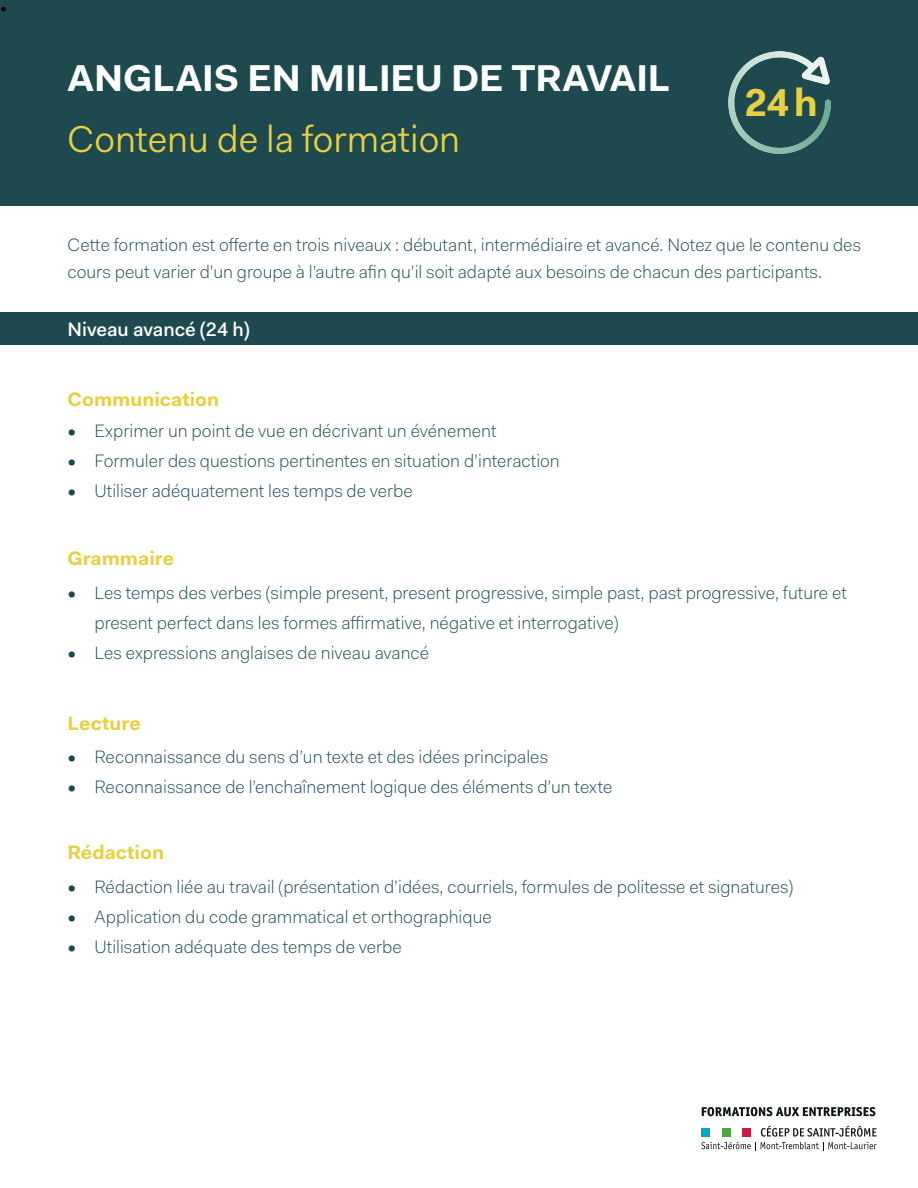
<style>
.page{position:relative;width:918px;height:1188px;background:#fff}
.page>*{position:absolute;margin:0;border:0;box-sizing:border-box;transform-origin:0 0}
.t1{font:700 39px "Fakt Pro";color:#e7d142}
.t2{font:700 37.5px "Fakt Pro";color:#fff}
.t3{font:37.5px "Fakt Pro Blond";color:#e7d142}
.t4{font:700 19.5px "Fakt Pro";color:#e7d142}
.t5{font:500 19.5px "Fakt Pro";color:#fff}
.t6{font:300 18px/27px "Fakt Pro";color:#1e4a4f}
.t7{font:18px "Minion Pro";color:#000}
</style>
<div class="page">
<div style="left:0;top:0;width:918px;height:205px;background:#1e4a4f"></div>
<img style="left:729px;top:52px;width:102px;height:102px">
<svg style="left:702px;top:1107px;width:173px;height:9px"></svg>
<svg style="left:701px;top:1126px;width:176px;height:25px"></svg>
<div style="left:743px;top:1128px;width:8px;height:8px;background:#cd1d46"></div>
<div style="left:722px;top:1128px;width:8px;height:8px;background:#4ca847"></div>
<div style="left:701px;top:1128px;width:8px;height:8px;background:#05a8ce"></div>
<div style="left:0;top:312px;width:918px;height:33px;background:#1e4a4f"></div>
<p class="t7" style="left:0;top:-5px;width:9px">•</p>
<h2 class="t2" style="left:68px;top:53px;width:604px">ANGLAIS EN MILIEU DE TRAVAIL</h2>
<h2 class="t3" style="left:68px;top:114px;width:394px">Contenu de la formation</h2>
<h1 class="t1" style="left:745px;top:77px;width:75px">24h</h1>
<p class="t6" style="left:68px;top:231px;width:795px">Cette formation est offerte en trois niveaux : débutant, intermédiaire et avancé. Notez que le contenu des cours peut varier d’un groupe à l’autre afin qu’il soit adapté aux besoins de chacun des participants.</p>
<p class="t5" style="left:67px;top:316px;width:184px">Niveau avancé (24 h)</p>
<p class="t4" style="left:68px;top:386px;width:153px">Communication</p>
<p class="t6" style="left:68px;top:417px;width:431px">• Exprimer un point de vue en décrivant un événement</p>
<p class="t6" style="left:68px;top:447px;width:494px">• Formuler des questions pertinentes en situation d’interaction</p>
<p class="t6" style="left:68px;top:477px;width:347px">• Utiliser adéquatement les temps de verbe</p>
<p class="t4" style="left:68px;top:546px;width:108px">Grammaire</p>
<p class="t6" style="left:94px;top:578px;width:754px;line-height:30px;text-indent:-27px">• Les temps des verbes (simple present, present progressive, simple past, past progressive, future et present perfect dans les formes affirmative, négative et interrogative)</p>
<p class="t6" style="left:68px;top:639px;width:363px">• Les expressions anglaises de niveau avancé</p>
<p class="t4" style="left:68px;top:710px;width:75px">Lecture</p>
<p class="t6" style="left:68px;top:743px;width:482px">• Reconnaissance du sens d’un texte et des idées principales</p>
<p class="t6" style="left:68px;top:773px;width:546px">• Reconnaissance de l’enchaînement logique des éléments d’un texte</p>
<p class="t4" style="left:68px;top:839px;width:98px">Rédaction</p>
<p class="t6" style="left:68px;top:873px;width:727px">• Rédaction liée au travail (présentation d’idées, courriels, formules de politesse et signatures)</p>
<p class="t6" style="left:68px;top:903px;width:426px">• Application du code grammatical et orthographique</p>
<p class="t6" style="left:68px;top:933px;width:336px">• Utilisation adéquate des temps de verbe</p>
</div>
